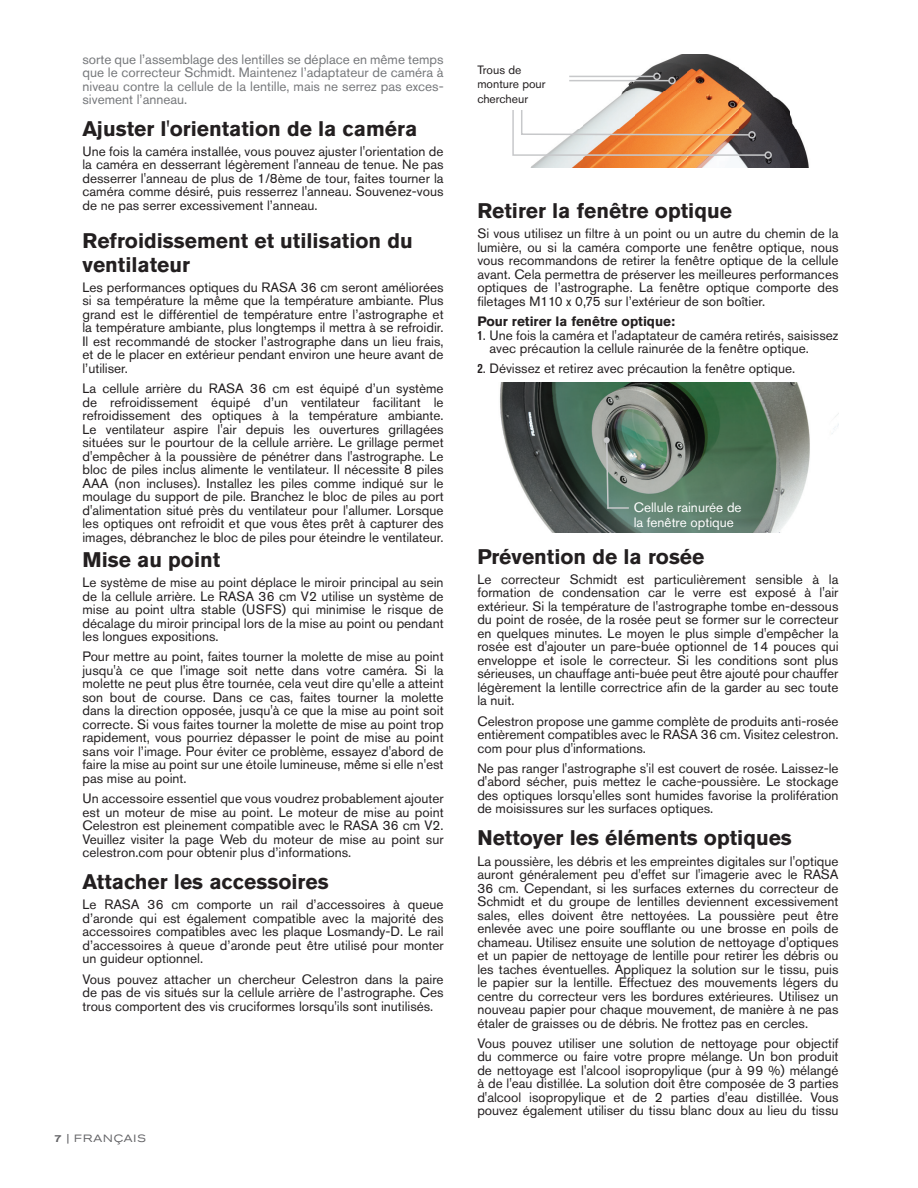
<style>
.page{position:relative;width:918px;height:1188px;background:#fff}
.page>*{position:absolute;margin:0;border:0;box-sizing:border-box;transform-origin:0 0}
.t1{font:700 21px/24.2px "Akzidenz Grotesk Pro";color:#231f20}
.t2{font:13.5px/13.5px "Akzidenz Grotesk Pro";color:#231f20;text-align:justify}
.t3{font:13.5px/13.2px "Akzidenz Grotesk Pro";color:#76787b;text-align:justify}
.t4{font:13.5px/15.6px "Akzidenz Grotesk Pro";color:#fff}
.t5{font:700 13.5px "Akzidenz Grotesk Pro";color:#231f20}
.t6{font:12px/14.4px "Akzidenz Grotesk Pro";color:#231f20}
.t7{font:expanded 10.5px "Akzidenz Grotesk Pro";letter-spacing:.08em;color:#636366}
.s1{font-weight:500}
.s2{font-weight:700;font-stretch:condensed}
</style>
<div class="page">
<img style="left:530px;top:54px;width:279px;height:114px">
<hr style="left:569px;top:76px;width:85px;height:1px;background:#c7c8ca">
<div style="left:653px;top:73px;width:8px;height:7px;border:2px solid #c7c8ca;border-radius:50%"></div>
<hr style="left:569px;top:80px;width:100px;height:1px;background:#c7c8ca">
<div style="left:668px;top:77px;width:8px;height:7px;border:2px solid #c7c8ca;border-radius:50%"></div>
<svg style="left:512px;top:108px;width:255px;height:49px"></svg>
<div style="left:764px;top:151px;width:8px;height:8px;border:2px solid #c7c8ca;border-radius:50%"></div>
<img style="left:500px;top:382px;width:338px;height:150px">
<svg style="left:604px;top:437px;width:6px;height:73px"></svg>
<hr style="left:607px;top:507px;width:22px;height:2px;background:#c7c8ca">
<p class="t3" style="left:82px;top:53px;width:363px">sorte que l’assemblage des lentilles se déplace en même temps que le correcteur Schmidt. Maintenez l’adaptateur de caméra à niveau contre la cellule de la lentille, mais ne serrez pas exces&shy;sivement l’anneau.</p>
<h1 class="t1" style="left:82px;top:116px;width:336px">Ajuster l'orientation de la caméra</h1>
<p class="t2" style="left:82px;top:144px;width:363px">Une fois la caméra installée, vous pouvez ajuster l'orientation de la caméra en desserrant légèrement l'anneau de tenue. Ne pas desserrer l'anneau de plus de 1/8ème de tour, faites tourner la caméra comme désiré, puis resserrez l'anneau. Souvenez-vous de ne pas serrer excessivement l’anneau.</p>
<h1 class="t1" style="left:82px;top:228px;width:332px">Refroidissement et utilisation du ventilateur</h1>
<p class="t2" style="left:82px;top:280px;width:363px">Les performances optiques du RASA 36 cm seront améliorées si sa température la même que la température ambiante. Plus grand est le différentiel de température entre l’astrographe et la température ambiante, plus longtemps il mettra à se refroidir.<br>Il est recommandé de stocker l’astrographe dans un lieu frais, et de le placer en extérieur pendant environ une heure avant de l’utiliser.</p>
<p class="t2" style="left:82px;top:382px;width:363px">La cellule arrière du RASA 36 cm est équipé d’un système de refroidissement équipé d’un ventilateur facilitant le refroidissement des optiques à la température ambiante.<br>Le ventilateur aspire l'air depuis les ouvertures grillagées situées sur le pourtour de la cellule arrière. Le grillage permet d'empêcher à la poussière de pénétrer dans l'astrographe. Le bloc de piles inclus alimente le ventilateur. Il nécessite 8 piles AAA (non incluses). Installez les piles comme indiqué sur le moulage du support de pile. Branchez le bloc de piles au port d'alimentation situé près du ventilateur pour l'allumer. Lorsque les optiques ont refroidit et que vous êtes prêt à capturer des images, débranchez le bloc de piles pour éteindre le ventilateur.</p>
<h1 class="t1" style="left:82px;top:547px;width:139px">Mise au point</h1>
<p class="t2" style="left:82px;top:576px;width:363px">Le système de mise au point déplace le miroir principal au sein de la cellule arrière. Le RASA 36 cm V2 utilise un système de mise au point ultra stable (USFS) qui minimise le risque de décalage du miroir principal lors de la mise au point ou pendant les longues expositions.</p>
<p class="t2" style="left:82px;top:650px;width:363px">Pour mettre au point, faites tourner la molette de mise au point jusqu'à ce que l'image soit nette dans votre caméra. Si la molette ne peut plus être tournée, cela veut dire qu’elle a atteint son bout de course. Dans ce cas, faites tourner la molette dans la direction opposée, jusqu'à ce que la mise au point soit correcte. Si vous faites tourner la molette de mise au point trop rapidement, vous pourriez dépasser le point de mise au point sans voir l’image. Pour éviter ce problème, essayez d'abord de faire la mise au point sur une étoile lumineuse, même si elle n'est pas mise au point.</p>
<p class="t2" style="left:82px;top:792px;width:363px">Un accessoire essentiel que vous voudrez probablement ajouter est un moteur de mise au point. Le moteur de mise au point Celestron est pleinement compatible avec le RASA 36 cm V2.<br>Veuillez visiter la page Web du moteur de mise au point sur celestron.com pour obtenir plus d’informations.</p>
<h1 class="t1" style="left:82px;top:869px;width:248px">Attacher les accessoires</h1>
<p class="t2" style="left:82px;top:898px;width:363px">Le RASA 36 cm comporte un rail d’accessoires à queue d’aronde qui est également compatible avec la majorité des accessoires compatibles avec les plaque Losmandy-D. Le rail d’accessoires à queue d’aronde peut être utilisé pour monter un guideur optionnel.</p>
<p class="t2" style="left:82px;top:972px;width:363px">Vous pouvez attacher un chercheur Celestron dans la paire de pas de vis situés sur la cellule arrière de l’astrographe. Ces trous comportent des vis cruciformes lorsqu'ils sont inutilisés.</p>
<p class="t7" style="left:54px;top:1131px;width:93px"><span class="s1">7</span> | FRANÇAIS</p>
<p class="t6" style="left:477px;top:63px;width:70px">Trous de monture pour chercheur</p>
<h1 class="t1" style="left:477px;top:198px;width:256px">Retirer la fenêtre optique</h1>
<p class="t2" style="left:477px;top:227px;width:363px">Si vous utilisez un filtre à un point ou un autre du chemin de la lumière, ou si la caméra comporte une fenêtre optique, nous vous recommandons de retirer la fenêtre optique de la cellule avant. Cela permettra de préserver les meilleures performances optiques de l’astrographe. La fenêtre optique comporte des filetages M110 x 0,75 sur l’extérieur de son boîtier.</p>
<p class="t5" style="left:477px;top:313px;width:199px">Pour retirer la fenêtre optique:</p>
<p class="t2" style="left:489px;top:328px;width:351px;text-indent:-12px"><span class="s2">1</span>. Une fois la caméra et l'adaptateur de caméra retirés, saisissez avec précaution la cellule rainurée de la fenêtre optique.</p>
<p class="t2" style="left:477px;top:362px;width:319px"><span class="s2">2</span>. Dévissez et retirez avec précaution la fenêtre optique.</p>
<p class="t4" style="left:634px;top:499px;width:109px">Cellule rainurée de la fenêtre optique</p>
<h1 class="t1" style="left:477px;top:544px;width:229px">Prévention de la rosée</h1>
<p class="t2" style="left:477px;top:572px;width:363px">Le correcteur Schmidt est particulièrement sensible à la formation de condensation car le verre est exposé à l'air extérieur. Si la température de l'astrographe tombe en-dessous du point de rosée, de la rosée peut se former sur le correcteur en quelques minutes. Le moyen le plus simple d'empêcher la rosée est d'ajouter un pare-buée optionnel de 14 pouces qui enveloppe et isole le correcteur. Si les conditions sont plus sérieuses, un chauffage anti-buée peut être ajouté pour chauffer légèrement la lentille correctrice afin de la garder au sec toute la nuit.</p>
<p class="t2" style="left:477px;top:714px;width:363px">Celestron propose une gamme complète de produits anti-rosée entièrement compatibles avec le RASA 36 cm. Visitez celestron. com pour plus d'informations.</p>
<p class="t2" style="left:477px;top:761px;width:363px">Ne pas ranger l'astrographe s'il est couvert de rosée. Laissez-le d'abord sécher, puis mettez le cache-poussière. Le stockage des optiques lorsqu'elles sont humides favorise la prolifération de moisissures sur les surfaces optiques.</p>
<h1 class="t1" style="left:477px;top:826px;width:316px">Nettoyer les éléments optiques</h1>
<p class="t2" style="left:477px;top:854px;width:363px">La poussière, les débris et les empreintes digitales sur l'optique auront généralement peu d'effet sur l'imagerie avec le RASA 36 cm. Cependant, si les surfaces externes du correcteur de Schmidt et du groupe de lentilles deviennent excessivement sales, elles doivent être nettoyées. La poussière peut être enlevée avec une poire soufflante ou une brosse en poils de chameau. Utilisez ensuite une solution de nettoyage d'optiques et un papier de nettoyage de lentille pour retirer les débris ou les taches éventuelles. Appliquez la solution sur le tissu, puis le papier sur la lentille. Effectuez des mouvements légers du centre du correcteur vers les bordures extérieures. Utilisez un nouveau papier pour chaque mouvement, de manière à ne pas étaler de graisses ou de débris. Ne frottez pas en cercles.</p>
<p class="t2" style="left:477px;top:1036px;width:363px">Vous pouvez utiliser une solution de nettoyage pour objectif du commerce ou faire votre propre mélange. Un bon produit de nettoyage est l'alcool isopropylique (pur à 99 %) mélangé à de l'eau distillée. La solution doit être composée de 3 parties d'alcool isopropylique et de 2 parties d'eau distillée. Vous pouvez également utiliser du tissu blanc doux au lieu du tissu</p>
</div>
